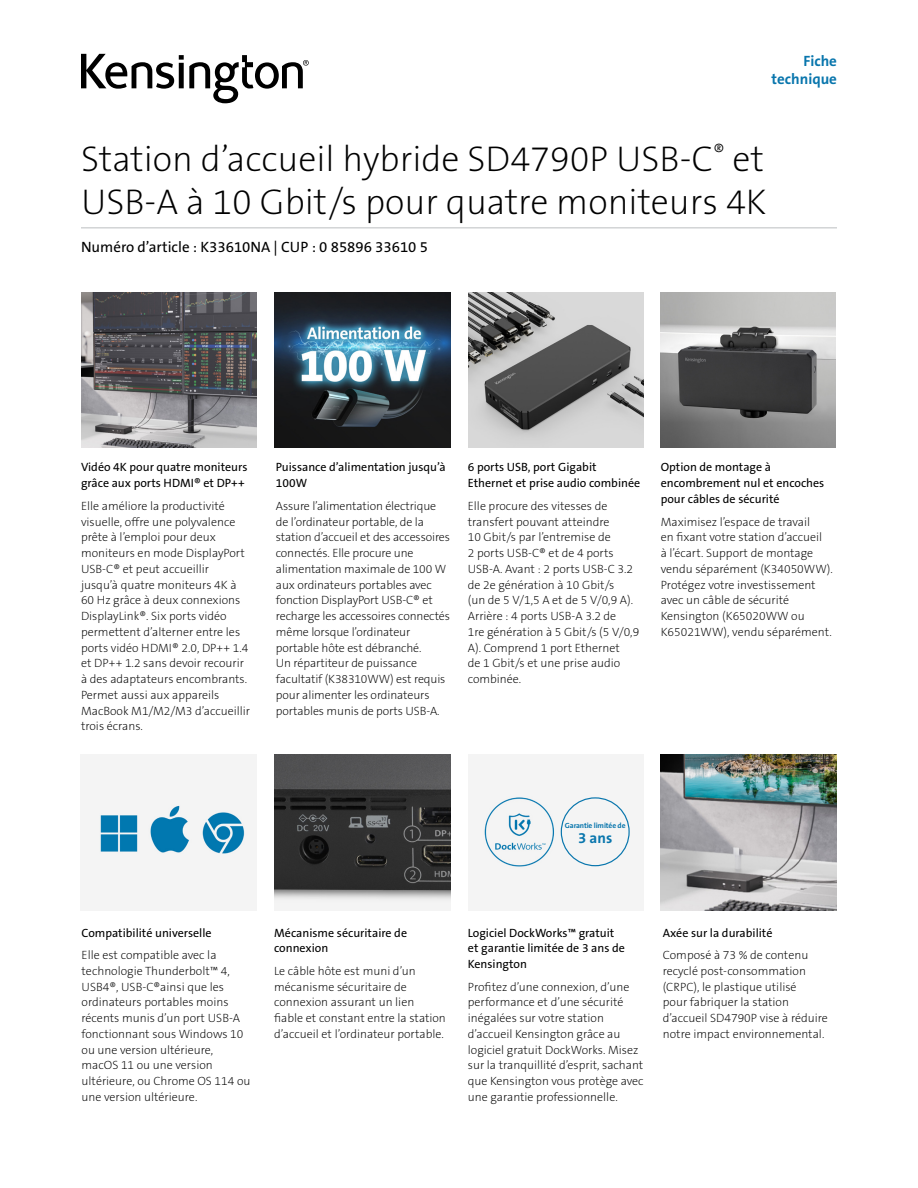
<style>
.page{position:relative;width:918px;height:1188px;background:#fff}
.page>*{position:absolute;margin:0;border:0;box-sizing:border-box;transform-origin:0 0}
.Product_Name{font:36px/43.2px "The Sans KENSINGTON2 XL";color:#000}
.Part_No__UPC{font:15px "The Sans KENSINGTON5 Rg";color:#000}
.Filetype_Header_Blue{font:15px "The Sans KENSINGTON7 Bd";color:#0976ad}
.Body{font:12px/15.8px "The Sans KENSINGTON2 XL";color:#000}
.t1{font:12px/15.8px "The Sans KENSINGTON5 Rg";color:#000}
.t2{font:7.5px "The Sans KENSINGTON7 Bd";letter-spacing:-.015em;color:#0976ad}
</style>
<div class="page">
<hr style="left:81px;top:227px;width:756px;height:1px;background:#bcbec0">
<img style="left:81px;top:292px;width:176px;height:155px">
<img style="left:275px;top:755px;width:175px;height:155px">
<img style="left:81px;top:755px;width:176px;height:155px">
<img style="left:660px;top:292px;width:176px;height:155px">
<img style="left:274px;top:292px;width:176px;height:155px">
<div style="left:468px;top:755px;width:176px;height:155px;background:#f4f4f4"></div>
<img style="left:468px;top:292px;width:176px;height:155px">
<img style="left:660px;top:755px;width:176px;height:155px">
<svg style="left:81px;top:54px;width:228px;height:49px"></svg>
<div style="left:561px;top:797px;width:69px;height:69px;border:1px solid #0976ad;border-radius:50%"></div>
<p class="Filetype_Header_Blue" style="left:804px;top:53px;width:35px">Fiche</p>
<p class="Filetype_Header_Blue" style="left:772px;top:71px;width:67px">technique</p>
<h1 class="Product_Name" style="left:81px;top:138px;width:687px">Station d’accueil hybride SD4790P USB-C<sup>®</sup> et<br>USB-A à 10 Gbit/s pour quatre moniteurs 4K</h1>
<h2 class="Part_No__UPC" style="left:81px;top:239px;width:349px">Numéro d’article : K33610NA | CUP : 0 85896 33610 5</h2>
<h3 class="t1" style="left:81px;top:460px;width:168px">Vidéo 4K pour quatre moniteurs grâce aux ports HDMI® et DP++</h3>
<p class="Body" style="left:81px;top:498px;width:171px">Elle améliore la productivité visuelle, offre une polyvalence prête à l’emploi pour deux moniteurs en mode DisplayPort<br>USB-C® et peut accueillir<br>jusqu’à quatre moniteurs 4K à<br>60 Hz grâce à deux connexions<br>DisplayLink®. Six ports vidéo permettent d’alterner entre les ports vidéo HDMI® 2.0, DP++ 1.4 et DP++ 1.2 sans devoir recourir à des adaptateurs encombrants.<br>Permet aussi aux appareils<br>MacBook M1/M2/M3 d’accueillir trois écrans.</p>
<p class="t1" style="left:276px;top:460px;width:171px">Puissance d’alimentation jusqu’à<br>100W</p>
<p class="Body" style="left:276px;top:498px;width:176px">Assure l’alimentation électrique de l’ordinateur portable, de la station d’accueil et des accessoires connectés. Elle procure une alimentation maximale de 100 W aux ordinateurs portables avec fonction DisplayPort USB-C® et recharge les accessoires connectés même lorsque l’ordinateur portable hôte est débranché.<br>Un répartiteur de puissance facultatif (K38310WW) est requis pour alimenter les ordinateurs portables munis de ports USB-A.</p>
<p class="t1" style="left:468px;top:460px;width:174px">6 ports USB, port Gigabit<br>Ethernet et prise audio combinée</p>
<p class="Body" style="left:468px;top:498px;width:173px">Elle procure des vitesses de transfert pouvant atteindre<br>10 Gbit/s par l’entremise de<br>2 ports USB-C® et de 4 ports<br>USB-A. Avant : 2 ports USB-C 3.2 de 2e génération à 10 Gbit/s<br>(un de 5 V/1,5 A et de 5 V/0,9 A).<br>Arrière : 4 ports USB-A 3.2 de<br>1re génération à 5 Gbit/s (5 V/0,9<br>A). Comprend 1 port Ethernet<br>de 1 Gbit/s et une prise audio combinée.</p>
<h3 class="t1" style="left:661px;top:460px;width:165px">Option de montage à encombrement nul et encoches pour câbles de sécurité</h3>
<p class="Body" style="left:661px;top:514px;width:174px">Maximisez l’espace de travail<br>en fixant votre station d’accueil<br>à l’écart. Support de montage vendu séparément (K34050WW).<br>Protégez votre investissement avec un câble de sécurité<br>Kensington (K65020WW ou<br>K65021WW), vendu séparément.</p>
<p class="t2" style="left:565px;top:821px;width:62px">Garantie limitée de</p>
<p class="Filetype_Header_Blue" style="left:578px;top:830px;width:36px">3 ans</p>
<h3 class="t1" style="left:82px;top:925px;width:132px">Compatibilité universelle</h3>
<p class="Body" style="left:82px;top:947px;width:170px">Elle est compatible avec la technologie Thunderbolt™ 4,<br>USB4®, USB-C®ainsi que les ordinateurs portables moins récents munis d’un port USB-A fonctionnant sous Windows 10 ou une version ultérieure, macOS 11 ou une version ultérieure, ou Chrome OS 114 ou une version ultérieure.</p>
<h3 class="t1" style="left:274px;top:925px;width:134px">Mécanisme sécuritaire de connexion</h3>
<p class="Body" style="left:274px;top:963px;width:173px">Le câble hôte est muni d’un mécanisme sécuritaire de connexion assurant un lien fiable et constant entre la station d’accueil et l’ordinateur portable.</p>
<h3 class="t1" style="left:468px;top:925px;width:159px">Logiciel DockWorks™ gratuit et garantie limitée de 3 ans de<br>Kensington</h3>
<p class="Body" style="left:468px;top:979px;width:177px">Profitez d’une connexion, d’une performance et d’une sécurité inégalées sur votre station d’accueil Kensington grâce au logiciel gratuit DockWorks. Misez sur la tranquillité d’esprit, sachant que Kensington vous protège avec une garantie professionnelle.</p>
<h3 class="t1" style="left:663px;top:925px;width:111px">Axée sur la durabilité</h3>
<p class="Body" style="left:663px;top:947px;width:166px">Composé à 73 % de contenu recyclé post-consommation (CRPC), le plastique utilisé<br>pour fabriquer la station d’accueil SD4790P vise à réduire notre impact environnemental.</p>
</div>
